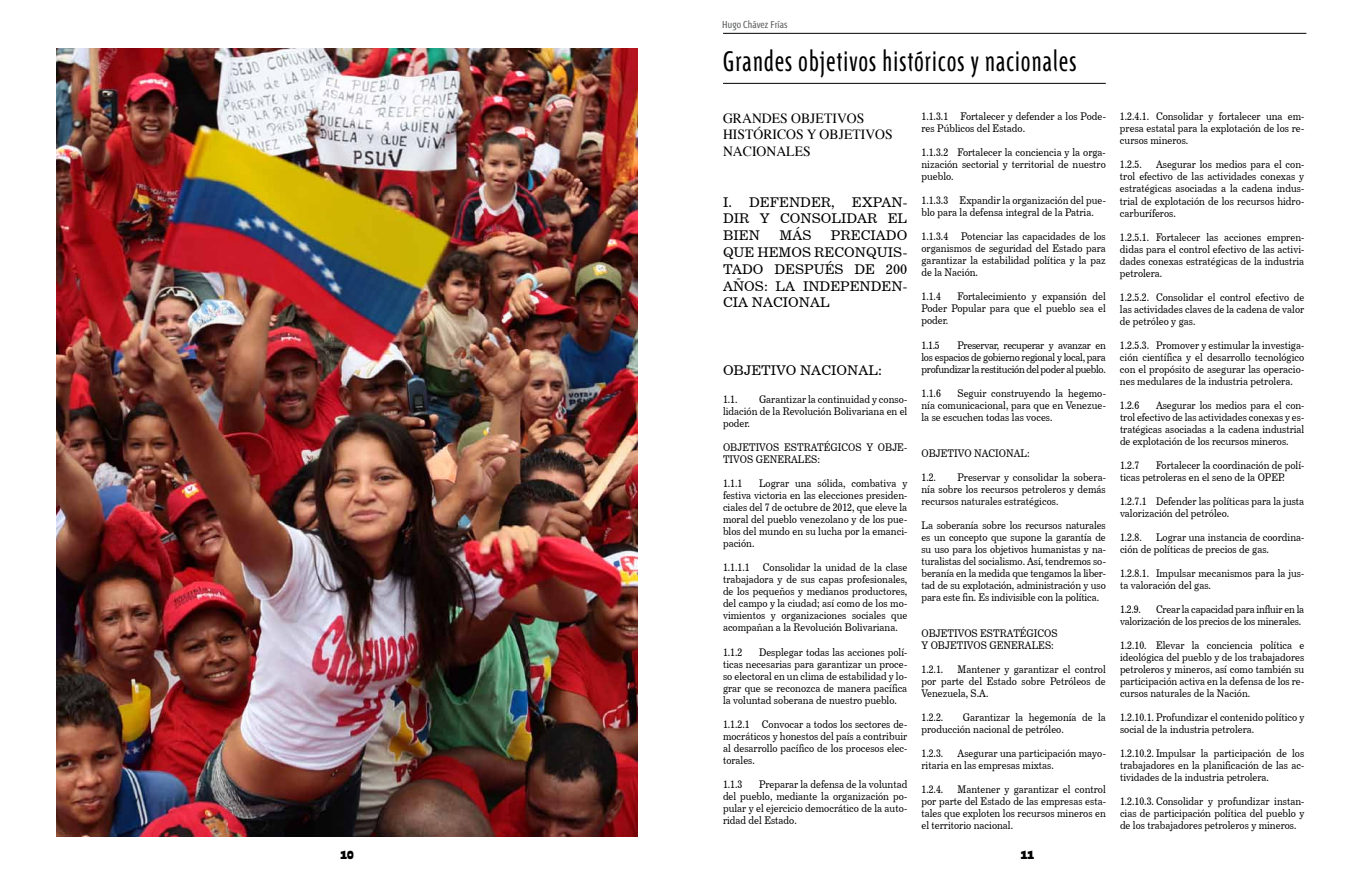
<style>
.page{position:relative;width:1361px;height:879px;background:#fff}
.page>*{position:absolute;margin:0;border:0;box-sizing:border-box;transform-origin:0 0}
.t1{font:28px "Fontana ND Ee Os F";letter-spacing:.05em;color:#000;scale:.9 1}
.t2{font:14px/16.8px "Century 731 BT Roman A";color:#000;text-align:justify}
.t3{font:14px/16.8px "Times";color:#000}
.t4{font:900 13px "Fontana ND Gg";color:#000;scale:.9 1}
.t5{font:11px/12px "Century 731 BT Roman A";color:#000;text-align:justify;scale:.85 1}
.t6{font:11px/12px "Century 731 BT Roman A";letter-spacing:-.02em;color:#000;text-align:right;scale:.85 1}
.t7{font:10px "Fontana ND Cc Os F";letter-spacing:.01em;color:#58595b}
</style>
<div class="page">
<hr style="left:723px;top:33px;width:583px;height:1px;background:#000">
<img style="left:57px;top:48px;width:581px;height:788px">
<hr style="left:723px;top:83px;width:383px;height:1px;background:#000">
<p class="t4" style="left:341px;top:848px;width:16px">10</p>
<p class="t7" style="left:722px;top:20px;width:67px">Hugo Chávez Frías</p>
<h1 class="t1" style="left:723px;top:48px;width:394px">Grandes objetivos históricos y nacionales</h1>
<p class="t3" style="left:723px;top:108px;width:171px">GRANDES OBJETIVOS<br>HISTÓRICOS Y OBJETIVOS<br>NACIONALES</p>
<p class="t5" style="left:921px;top:110px;width:218px">1.1.3.1 Fortalecer y defender a los Pode&shy;res Públicos del Estado.</p>
<p class="t5" style="left:921px;top:146px;width:218px">1.1.3.2 Fortalecer la conciencia y la orga&shy;nización sectorial y territorial de nuestro pueblo.</p>
<p class="t5" style="left:921px;top:194px;width:218px">1.1.3.3 Expandir la organización del pue&shy;blo para la defensa integral de la Patria.</p>
<p class="t5" style="left:921px;top:230px;width:218px">1.1.3.4 Potenciar las capacidades de los organismos de seguridad del Estado para garantizar la estabilidad política y la paz de la Nación.</p>
<p class="t5" style="left:921px;top:290px;width:24px">1.1.4</p>
<p class="t2" style="left:723px;top:193px;width:186px">I. DEFENDER, EXPAN-DIR Y CONSOLIDAR EL BIEN</p>
<p class="t2" style="left:779px;top:227px;width:34px">MÁS</p>
<p class="t2" style="left:723px;top:227px;width:186px;text-indent:108px">PRECIADO QUE HEMOS RECONQUIS-TADO DESPUÉS DE 200<br>AÑOS: LA INDEPENDEN-CIA NACIONAL</p>
<p class="t5" style="left:921px;top:290px;width:218px;text-indent:36px">Fortalecimiento y expansión del Poder Popular para que el pueblo sea el poder.</p>
<p class="t5" style="left:921px;top:338px;width:23px">1.1.5</p>
<p class="t5" style="left:921px;top:338px;width:218px;text-indent:36px">Preservar, recuperar y avanzar en los espacios de gobierno regional y local, para profundizar la restitución del poder al pueblo.</p>
<p class="t5" style="left:921px;top:386px;width:24px">1.1.6</p>
<p class="t2" style="left:723px;top:361px;width:160px">OBJETIVO NACIONAL:</p>
<p class="t5" style="left:723px;top:393px;width:19px">1.1.</p>
<p class="t5" style="left:921px;top:386px;width:218px;text-indent:36px">Seguir construyendo la hegemo&shy;nía comunicacional, para que en Venezue&shy;la se escuchen todas las voces.</p>
<p class="t5" style="left:921px;top:440px;width:129px;line-height:24px">OBJETIVO NACIONAL:<br>1.2.</p>
<p class="t5" style="left:723px;top:393px;width:218px;text-indent:36px">Garantizar la continuidad y conso&shy;lidación de la Revolución Bolivariana en el poder.</p>
<p class="t5" style="left:723px;top:441px;width:218px">OBJETIVOS ESTRATÉGICOS Y OBJE-<br>TIVOS GENERALES:</p>
<p class="t5" style="left:723px;top:477px;width:24px">1.1.1</p>
<p class="t5" style="left:921px;top:470px;width:218px;text-indent:36px">Preservar y consolidar la sobera&shy;nía sobre los recursos petroleros y demás recursos naturales estratégicos.</p>
<p class="t5" style="left:921px;top:518px;width:218px">La soberanía sobre los recursos naturales es un concepto que supone la garantía de su uso para los objetivos humanistas y na&shy;turalistas del socialismo. Así, tendremos so&shy;beranía en la medida que tengamos la liber&shy;tad de su explotación, administración y uso para este fin. Es indivisible con la política.</p>
<p class="t5" style="left:921px;top:626px;width:162px">OBJETIVOS ESTRATÉGICOS<br>Y OBJETIVOS GENERALES:</p>
<p class="t5" style="left:921px;top:662px;width:27px">1.2.1.</p>
<p class="t5" style="left:723px;top:477px;width:218px;text-indent:36px">Lograr una sólida, combativa y festiva victoria en las elecciones presiden&shy;ciales del 7 de octubre de 2012, que eleve la moral del pueblo venezolano y de los pue&shy;blos del mundo en su lucha por la emanci&shy;pación.</p>
<p class="t5" style="left:723px;top:561px;width:218px">1.1.1.1 Consolidar la unidad de la clase trabajadora y de sus capas profesionales, de los pequeños y medianos productores, del campo y la ciudad; así como de los mo&shy;vimientos y organizaciones sociales que acompañan a la Revolución Bolivariana.</p>
<p class="t5" style="left:723px;top:645px;width:24px">1.1.2</p>
<p class="t5" style="left:723px;top:645px;width:218px;text-indent:36px">Desplegar todas las acciones polí&shy;ticas necesarias para garantizar un proce&shy;so electoral en un clima de estabilidad y lo&shy;grar que se reconozca de manera pacífica la voluntad soberana de nuestro pueblo.</p>
<p class="t5" style="left:723px;top:717px;width:218px">1.1.2.1 Convocar a todos los sectores de&shy;mocráticos y honestos del país a contribuir al desarrollo pacífico de los procesos elec&shy;torales.</p>
<p class="t5" style="left:723px;top:777px;width:24px">1.1.3</p>
<p class="t5" style="left:921px;top:662px;width:218px;text-indent:36px">Mantener y garantizar el control por parte del Estado sobre Petróleos de Venezuela, S.A.</p>
<p class="t5" style="left:921px;top:710px;width:27px">1.2.2.</p>
<p class="t5" style="left:921px;top:710px;width:218px;text-indent:41px">Garantizar la hegemonía de la producción nacional de petróleo.</p>
<p class="t5" style="left:921px;top:746px;width:27px">1.2.3.</p>
<p class="t5" style="left:921px;top:746px;width:218px;text-indent:36px">Asegurar una participación mayo&shy;ritaria en las empresas mixtas.</p>
<p class="t5" style="left:921px;top:782px;width:27px">1.2.4.</p>
<p class="t5" style="left:723px;top:777px;width:218px;text-indent:36px">Preparar la defensa de la voluntad del pueblo, mediante la organización po&shy;pular y el ejercicio democrático de la auto&shy;ridad del Estado.</p>
<p class="t5" style="left:921px;top:782px;width:218px;text-indent:36px">Mantener y garantizar el control por parte del Estado de las empresas esta&shy;tales que exploten los recursos mineros en el territorio nacional.</p>
<p class="t4" style="left:1020px;top:848px;width:16px">11</p>
<p class="t5" style="left:1120px;top:110px;width:218px">1.2.4.1. Consolidar y fortalecer una em&shy;presa estatal para la explotación de los re&shy;cursos mineros.</p>
<p class="t5" style="left:1120px;top:158px;width:27px">1.2.5.</p>
<p class="t5" style="left:1120px;top:158px;width:218px;text-indent:36px">Asegurar los medios para el con&shy;trol efectivo de las actividades conexas y estratégicas asociadas a la cadena indus&shy;trial de explotación de los recursos hidro&shy;carburíferos.</p>
<p class="t5" style="left:1120px;top:230px;width:218px">1.2.5.1. Fortalecer las acciones empren&shy;didas para el control efectivo de las activi&shy;dades conexas estratégicas de la industria petrolera.</p>
<p class="t5" style="left:1120px;top:290px;width:218px">1.2.5.2. Consolidar el control efectivo de las actividades claves de la cadena de valor de petróleo y gas.</p>
<p class="t5" style="left:1120px;top:338px;width:218px">1.2.5.3. Promover y estimular la investiga&shy;ción científica y el desarrollo tecnológico con el propósito de asegurar las operacio&shy;nes medulares de la industria petrolera.</p>
<p class="t5" style="left:1120px;top:398px;width:24px">1.2.6</p>
<p class="t5" style="left:1120px;top:398px;width:218px;text-indent:36px">Asegurar los medios para el con&shy;trol efectivo de las actividades conexas y es&shy;tratégicas asociadas a la cadena industrial de explotación de los recursos mineros.</p>
<p class="t5" style="left:1120px;top:458px;width:24px">1.2.7</p>
<p class="t5" style="left:1120px;top:458px;width:218px;text-indent:36px">Fortalecer la coordinación de polí&shy;ticas petroleras en el seno de la OPEP.</p>
<p class="t5" style="left:1120px;top:494px;width:218px">1.2.7.1 Defender las políticas para la justa valorización del petróleo.</p>
<p class="t5" style="left:1120px;top:530px;width:27px">1.2.8.</p>
<p class="t5" style="left:1120px;top:530px;width:218px;text-indent:36px">Lograr una instancia de coordina&shy;ción de políticas de precios de gas.</p>
<p class="t5" style="left:1120px;top:566px;width:218px">1.2.8.1. Impulsar mecanismos para la jus&shy;ta valoración del gas.</p>
<p class="t5" style="left:1120px;top:602px;width:26px">1.2.9.</p>
<p class="t6" style="left:1120px;top:602px;width:218px">Crear la capacidad para influir en la valorización de los precios de los minerales.</p>
<p class="t5" style="left:1120px;top:638px;width:218px">1.2.10. Elevar la conciencia política e ideológica del pueblo y de los trabajadores petroleros y mineros, así como también su participación activa en la defensa de los re&shy;cursos naturales de la Nación.</p>
<p class="t5" style="left:1120px;top:710px;width:218px">1.2.10.1. Profundizar el contenido político y social de la industria petrolera.</p>
<p class="t5" style="left:1120px;top:746px;width:218px">1.2.10.2. Impulsar la participación de los trabajadores en la planificación de las ac&shy;tividades de la industria petrolera.</p>
<p class="t5" style="left:1120px;top:794px;width:218px">1.2.10.3. Consolidar y profundizar instan&shy;cias de participación política del pueblo y de los trabajadores petroleros y mineros.</p>
</div>
